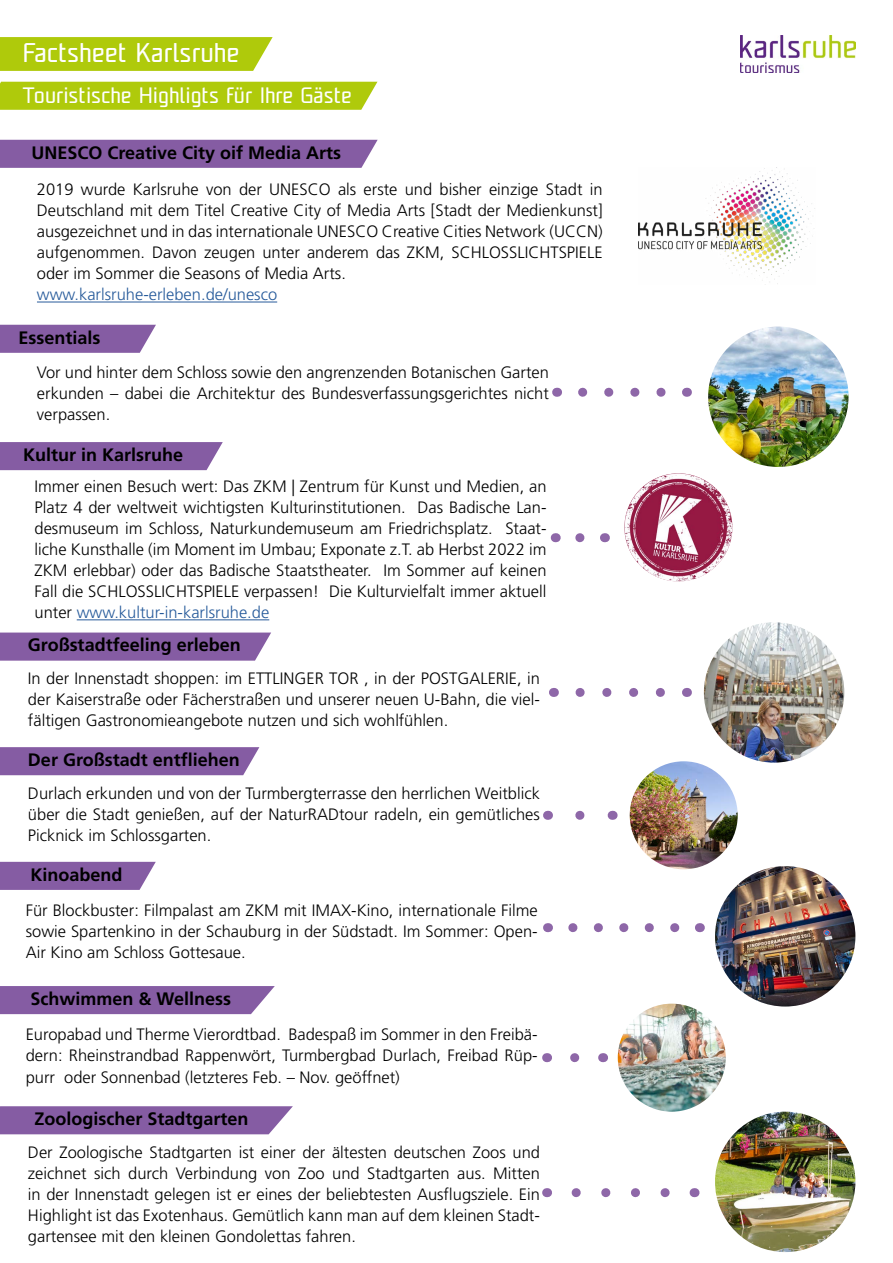
<style>
.page{position:relative;width:893px;height:1263px;background:#fff}
.page>*{position:absolute;margin:0;border:0;box-sizing:border-box;transform-origin:0 0}
.t1{font:25.5px "Unicod Sans";color:#fff}
.t2{font:21px "Unicod Sans";color:#fff}
.t3{font:700 18px "Frutiger LT Pro";color:#000}
.t4{font:300 16.5px/21px "Frutiger LT Pro";color:#000;text-align:justify}
.t5{font:300 16.5px "Frutiger LT Pro";color:#275b9b}
.s1{color:#275b9b}
</style>
<div class="page">
<svg style="left:575px;top:1053px;width:5px;height:9px"></svg>
<img style="left:618px;top:1004px;width:108px;height:108px;border-radius:54px">
<svg style="left:0;top:37px;width:273px;height:34px"></svg>
<img style="left:708px;top:326px;width:140px;height:141px;border-radius:70px">
<img style="left:741px;top:35px;width:114px;height:37px">
<div style="left:0;top:82px;width:377px;height:28px;background:#afca0b"></div>
<svg style="left:0;top:325px;width:156px;height:28px"></svg>
<svg style="left:583px;top:388px;width:83px;height:9px"></svg>
<svg style="left:0;top:442px;width:223px;height:28px"></svg>
<hr style="left:77px;top:619px;width:192px;height:1px;background:#275b9b">
<svg style="left:0;top:632px;width:271px;height:29px"></svg>
<div style="left:0;top:747px;width:259px;height:28px;background:#855ca3"></div>
<svg style="left:0;top:862px;width:156px;height:28px"></svg>
<div style="left:0;top:986px;width:275px;height:28px;background:#855ca3"></div>
<hr style="left:37px;top:302px;width:240px;height:1px;background:#275b9b">
<div style="left:0;top:140px;width:378px;height:28px;background:#855ca3"></div>
<img style="left:638px;top:168px;width:177px;height:116px">
<img style="left:624px;top:473px;width:108px;height:108px;border-radius:52px">
<img style="left:704px;top:622px;width:140px;height:141px;border-radius:70px">
<svg style="left:580px;top:688px;width:85px;height:9px"></svg>
<svg style="left:0;top:1106px;width:293px;height:28px"></svg>
<img style="left:630px;top:761px;width:108px;height:108px;border-radius:54px">
<img style="left:715px;top:866px;width:140px;height:140px;border-radius:69px">
<img style="left:715px;top:1112px;width:140px;height:140px;border-radius:70px">
<svg style="left:580px;top:533px;width:5px;height:9px"></svg>
<svg style="left:573px;top:923px;width:107px;height:9px"></svg>
<svg style="left:580px;top:811px;width:5px;height:9px"></svg>
<svg style="left:576px;top:1188px;width:94px;height:9px"></svg>
<h1 class="t1" style="left:23px;top:36px;width:218px">Factsheet Karlsruhe</h1>
<p class="t2" style="left:23px;top:81px;width:331px">Touristische Highligts für Ihre Gäste</p>
<p class="t3" style="left:32px;top:142px;width:311px">UNESCO Creative City oif Media Arts</p>
<p class="t4" style="left:37px;top:179px;width:567px">2019 wurde Karlsruhe von der UNESCO als erste und bisher einzige Stadt in Deutschland mit dem Titel Creative City of Media Arts [Stadt der Medienkunst] ausgezeichnet und in das internationale UNESCO Creative Cities Network (UCCN) aufgenommen. Davon zeugen unter anderem das ZKM, SCHLOSSLICHTSPIELE oder im Sommer die Seasons of Media Arts.</p>
<p class="t5" style="left:37px;top:285px;width:242px">www.karlsruhe-erleben.de/unesco</p>
<p class="t3" style="left:18px;top:327px;width:84px">Essentials</p>
<p class="t4" style="left:37px;top:362px;width:513px">Vor und hinter dem Schloss sowie den angrenzenden Botanischen Garten erkunden – dabei die Architektur des Bundesverfassungsgerichtes nicht verpassen.</p>
<p class="t3" style="left:23px;top:444px;width:162px">Kultur in Karlsruhe</p>
<p class="t4" style="left:35px;top:475px;width:513px">Immer einen Besuch wert: Das ZKM | Zentrum für Kunst und Medien, an Platz 4 der weltweit wichtigsten Kulturinstitutionen. Das Badische Lan&shy;desmuseum im Schloss, Naturkundemuseum am Friedrichsplatz. Staat&shy;liche Kunsthalle (im Moment im Umbau; Exponate z.T. ab Herbst 2022 im ZKM erlebbar) oder das Badische Staatstheater. Im Sommer auf keinen Fall die SCHLOSSLICHTSPIELE verpassen! Die Kulturvielfalt immer aktuell unter <span class="s1">www.kultur-in-karlsruhe.de</span></p>
<p class="t3" style="left:28px;top:634px;width:214px">Großstadtfeeling erleben</p>
<p class="t4" style="left:28px;top:668px;width:513px">In der Innenstadt shoppen: im ETTLINGER TOR , in der POSTGALERIE, in der Kaiserstraße oder Fächerstraßen und unserer neuen U-Bahn, die viel&shy;fältigen Gastronomieangebote nutzen und sich wohlfühlen.</p>
<p class="t3" style="left:28px;top:749px;width:213px">Der Großstadt entfliehen</p>
<p class="t4" style="left:28px;top:783px;width:513px">Durlach erkunden und von der Turmbergterrasse den herrlichen Weitblick über die Stadt genießen, auf der NaturRADtour radeln, ein gemütliches Picknick im Schlossgarten.</p>
<p class="t3" style="left:31px;top:864px;width:94px">Kinoabend</p>
<p class="t4" style="left:26px;top:900px;width:513px">Für Blockbuster: Filmpalast am ZKM mit IMAX-Kino, internationale Filme sowie Spartenkino in der Schauburg in der Südstadt. Im Sommer: Open-Air Kino am Schloss Gottesaue.</p>
<p class="t3" style="left:31px;top:988px;width:202px">Schwimmen &amp; Wellness</p>
<p class="t4" style="left:26px;top:1024px;width:513px">Europabad und Therme Vierordtbad. Badespaß im Sommer in den Freibä&shy;dern: Rheinstrandbad Rappenwört, Turmbergbad Durlach, Freibad Rüp&shy;purr oder Sonnenbad (letzteres Feb. – Nov. geöffnet)</p>
<p class="t3" style="left:34px;top:1108px;width:216px">Zoologischer Stadtgarten</p>
<p class="t4" style="left:28px;top:1142px;width:513px">Der Zoologische Stadtgarten ist einer der ältesten deutschen Zoos und zeichnet sich durch Verbindung von Zoo und Stadtgarten aus. Mitten in der Innenstadt gelegen ist er eines der beliebtesten Ausflugsziele. Ein Highlight ist das Exotenhaus. Gemütlich kann man auf dem kleinen Stadt&shy;gartensee mit den kleinen Gondolettas fahren.</p>
</div>
